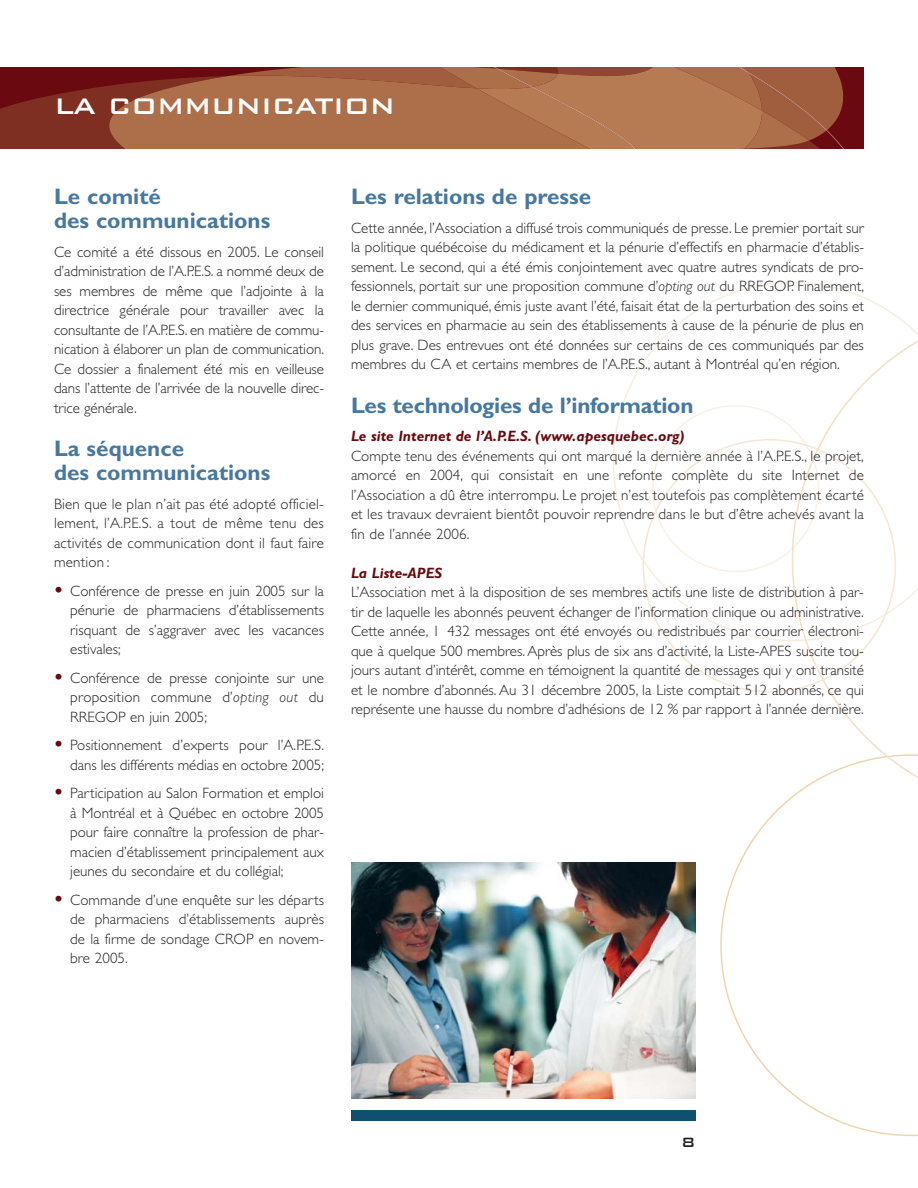
<style>
.page{position:relative;width:918px;height:1188px;background:#fff}
.page>*{position:absolute;margin:0;border:0;box-sizing:border-box;transform-origin:0 0}
.t1{font:30px "Bank Gothic BT Medium 2";letter-spacing:-.025em;color:#fff}
.t2{font:700 22.5px/24px "Gill Sans";color:#4678a0}
.t3{font:18px "Bank Gothic BT Medium 2";color:#231f20}
.t4{font:300 15px/19.5px "Gill Sans";color:#231f20;text-align:justify}
.t5{font:italic 700 15px "Gill Sans";color:#6a090f}
.s1{font-weight:800;font-size:18px;color:#6a090f}
.s2{font-style:italic}
</style>
<div class="page">
<div style="left:351px;top:1110px;width:344px;height:10px;background:#114f6e"></div>
<svg style="left:613px;top:282px;width:268px;height:290px"></svg>
<svg style="left:652px;top:405px;width:140px;height:34px"></svg>
<svg style="left:720px;top:796px;width:198px;height:340px"></svg>
<svg style="left:792px;top:306px;width:126px;height:506px"></svg>
<svg style="left:0;top:68px;width:864px;height:80px;background:#a15d40"></svg>
<svg style="left:643px;top:439px;width:253px;height:253px"></svg>
<img style="left:351px;top:863px;width:344px;height:235px">
<h1 class="t1" style="left:54px;top:86px;width:343px">LA COMMUNICATION</h1>
<h2 class="t2" style="left:54px;top:187px;width:218px">Le comité<br>des communications</h2>
<p class="t4" style="left:54px;top:244px;width:272px">Ce comité a été dissous en 2005. Le conseil d’administration de l’A.P.E.S. a nommé deux de ses membres de même que l’adjointe à la directrice générale pour travailler avec la consultante de l’A.P.E.S. en matière de commu&shy;nication à élaborer un plan de communication.<br>Ce dossier a finalement été mis en veilleuse dans l’attente de l’arrivée de la nouvelle direc&shy;trice générale.</p>
<h2 class="t2" style="left:54px;top:439px;width:218px">La séquence<br>des communications</h2>
<p class="t4" style="left:54px;top:496px;width:272px">Bien que le plan n’ait pas été adopté officiel&shy;lement, l’A.P.E.S. a tout de même tenu des activités de communication dont il faut faire mention :</p>
<p class="t4" style="left:70px;top:583px;width:255px;text-indent:-16px"><span class="s1">•</span> Conférence de presse en juin 2005 sur la pénurie de pharmaciens d’établissements risquant de s’aggraver avec les vacances estivales;</p>
<p class="t4" style="left:70px;top:670px;width:255px;text-indent:-16px"><span class="s1">•</span> Conférence de presse conjointe sur une proposition commune d’<span class="s2">opting out</span> du RREGOP en juin 2005;</p>
<p class="t4" style="left:54px;top:737px;width:272px;text-align:right"><span class="s1">•</span> Positionnement d’experts pour l’A.P.E.S. dans les différents médias en octobre 2005;</p>
<p class="t4" style="left:70px;top:785px;width:255px;text-indent:-16px"><span class="s1">•</span> Participation au Salon Formation et emploi à Montréal et à Québec en octobre 2005 pour faire connaître la profession de phar&shy;macien d’établissement principalement aux jeunes du secondaire et du collégial;</p>
<p class="t4" style="left:70px;top:891px;width:255px;text-indent:-16px"><span class="s1">•</span> Commande d’une enquête sur les départs de pharmaciens d’établissements auprès de la firme de sondage CROP en novem&shy;bre 2005.</p>
<h2 class="t2" style="left:351px;top:187px;width:242px">Les relations de presse</h2>
<p class="t4" style="left:351px;top:220px;width:515px">Cette année, l’Association a diffusé trois communiqués de presse. Le premier portait sur la politique québécoise du médicament et la pénurie d’effectifs en pharmacie d’établis&shy;sement. Le second, qui a été émis conjointement avec quatre autres syndicats de pro&shy;fessionnels, portait sur une proposition commune d’<span class="s2">opting out</span> du RREGOP. Finalement, le dernier communiqué, émis juste avant l’été, faisait état de la perturbation des soins et des services en pharmacie au sein des établissements à cause de la pénurie de plus en plus grave. Des entrevues ont été données sur certains de ces communiqués par des membres du CA et certains membres de l’A.P.E.S., autant à Montréal qu’en région.</p>
<h2 class="t2" style="left:351px;top:396px;width:344px">Les technologies de l’information</h2>
<p class="t5" style="left:351px;top:431px;width:335px">Le site Internet de l’A.P.E.S. (www.apesquebec.org)</p>
<p class="t4" style="left:351px;top:448px;width:514px">Compte tenu des événements qui ont marqué la dernière année à l’A.P.E.S., le projet, amorcé en 2004, qui consistait en une refonte complète du site Internet de l’Association a dû être interrompu. Le projet n’est toutefois pas complètement écarté et les travaux devraient bientôt pouvoir reprendre dans le but d’être achevés avant la fin de l’année 2006.</p>
<p class="t5" style="left:351px;top:568px;width:93px">La Liste-APES</p>
<p class="t4" style="left:351px;top:584px;width:515px">L’Association met à la disposition de ses membres actifs une liste de distribution à par&shy;tir de laquelle les abonnés peuvent échanger de l’information clinique ou administrative.<br>Cette année, 1 432 messages ont été envoyés ou redistribués par courrier électroni&shy;que à quelque 500 membres. Après plus de six ans d’activité, la Liste-APES suscite tou&shy;jours autant d’intérêt, comme en témoignent la quantité de messages qui y ont transité et le nombre d’abonnés. Au 31 décembre 2005, la Liste comptait 512 abonnés, ce qui représente une hausse du nombre d’adhésions de 12 % par rapport à l’année dernière.</p>
<p class="t3" style="left:681px;top:1131px;width:15px">8</p>
</div>
